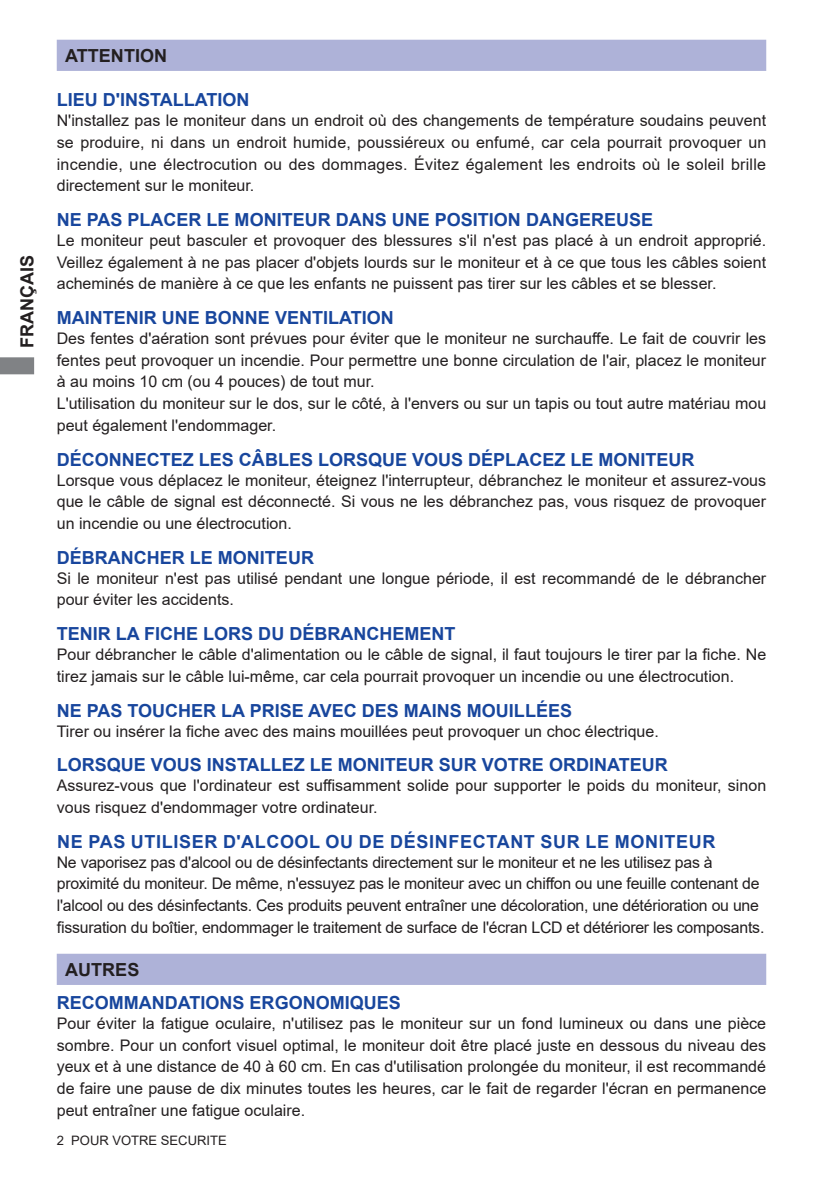
<style>
.page{position:relative;width:840px;height:1191px;background:#fff}
.page>*{position:absolute;margin:0;border:0;box-sizing:border-box;transform-origin:0 0}
.t1{font:700 18px "Arial";color:#18469d}
.t2{font:700 18px "Arial";letter-spacing:.035em;color:#18469d}
.t3{font:700 18px "Arial";color:#231f20}
.t4{font:16px/21.6px "Arial";color:#231f20}
.t5{font:13px "Arial";color:#231f20}
</style>
<div class="page">
<svg style="left:0;top:357px;width:34px;height:17px"></svg>
<div style="left:57px;top:40px;width:708px;height:31px;background:#aeb2d8"></div>
<div style="left:57px;top:953px;width:708px;height:32px;background:#aeb2d8;border:2px solid #aeb2d8"></div>
<p class="t3" style="left:14px;top:348px;width:94px;rotate:-90deg">FRANÇAIS</p>
<p class="t3" style="left:65px;top:43px;width:103px">ATTENTION</p>
<p class="t1" style="left:57px;top:87px;width:194px">LIEU D'INSTALLATION</p>
<p class="t4" style="left:57px;top:110px;width:710px;text-align:justify">N'installez pas le moniteur dans un endroit où des changements de température soudains peuvent se produire, ni dans un endroit humide, poussiéreux ou enfumé, car cela pourrait provoquer un incendie, une électrocution ou des dommages. Évitez également les endroits où le soleil brille directement sur le moniteur.</p>
<p class="t1" style="left:57px;top:207px;width:597px">NE PAS PLACER LE MONITEUR DANS UNE POSITION DANGEREUSE</p>
<p class="t4" style="left:57px;top:229px;width:710px;text-align:justify">Le moniteur peut basculer et provoquer des blessures s'il n'est pas placé à un endroit approprié.<br>Veillez également à ne pas placer d'objets lourds sur le moniteur et à ce que tous les câbles soient acheminés de manière à ce que les enfants ne puissent pas tirer sur les câbles et se blesser.</p>
<p class="t1" style="left:57px;top:305px;width:338px">MAINTENIR UNE BONNE VENTILATION</p>
<p class="t4" style="left:57px;top:327px;width:710px">Des fentes d'aération sont prévues pour éviter que le moniteur ne surchauffe. Le fait de couvrir les fentes peut provoquer un incendie. Pour permettre une bonne circulation de l'air, placez le moniteur à au moins 10 cm (ou 4 pouces) de tout mur.<br>L'utilisation du moniteur sur le dos, sur le côté, à l'envers ou sur un tapis ou tout autre matériau mou peut également l'endommager.</p>
<p class="t1" style="left:57px;top:446px;width:639px">DÉCONNECTEZ LES CÂBLES LORSQUE VOUS DÉPLACEZ LE MONITEUR</p>
<p class="t4" style="left:57px;top:469px;width:710px;text-align:justify">Lorsque vous déplacez le moniteur, éteignez l'interrupteur, débranchez le moniteur et assurez-vous que le câble de signal est déconnecté. Si vous ne les débranchez pas, vous risquez de provoquer un incendie ou une électrocution.</p>
<p class="t1" style="left:57px;top:545px;width:258px">DÉBRANCHER LE MONITEUR</p>
<p class="t4" style="left:57px;top:567px;width:710px">Si le moniteur n'est pas utilisé pendant une longue période, il est recommandé de le débrancher pour éviter les accidents.</p>
<p class="t1" style="left:57px;top:621px;width:400px">TENIR LA FICHE LORS DU DÉBRANCHEMENT</p>
<p class="t4" style="left:57px;top:643px;width:710px">Pour débrancher le câble d'alimentation ou le câble de signal, il faut toujours le tirer par la fiche. Ne tirez jamais sur le câble lui-même, car cela pourrait provoquer un incendie ou une électrocution.</p>
<p class="t1" style="left:57px;top:697px;width:516px">NE PAS TOUCHER LA PRISE AVEC DES MAINS MOUILLÉES</p>
<p class="t4" style="left:57px;top:720px;width:603px">Tirer ou insérer la fiche avec des mains mouillées peut provoquer un choc électrique.</p>
<p class="t1" style="left:57px;top:752px;width:612px">LORSQUE VOUS INSTALLEZ LE MONITEUR SUR VOTRE ORDINATEUR</p>
<p class="t4" style="left:57px;top:774px;width:710px">Assurez-vous que l'ordinateur est suffisamment solide pour supporter le poids du moniteur, sinon vous risquez d'endommager votre ordinateur.</p>
<p class="t2" style="left:57px;top:828px;width:659px">NE PAS UTILISER D'ALCOOL OU DE DÉSINFECTANT SUR LE MONITEUR</p>
<p class="t4" style="left:57px;top:851px;width:708px">Ne vaporisez pas d'alcool ou de désinfectants directement sur le moniteur et ne les utilisez pas à proximité du moniteur. De même, n'essuyez pas le moniteur avec un chiffon ou une feuille contenant de l'alcool ou des désinfectants. Ces produits peuvent entraîner une décoloration, une détérioration ou une fissuration du boîtier, endommager le traitement de surface de l'écran LCD et détériorer les composants.</p>
<p class="t3" style="left:65px;top:957px;width:75px">AUTRES</p>
<p class="t1" style="left:57px;top:990px;width:345px">RECOMMANDATIONS ERGONOMIQUES</p>
<p class="t4" style="left:57px;top:1012px;width:710px;text-align:justify">Pour éviter la fatigue oculaire, n'utilisez pas le moniteur sur un fond lumineux ou dans une pièce sombre. Pour un confort visuel optimal, le moniteur doit être placé juste en dessous du niveau des yeux et à une distance de 40 à 60 cm. En cas d'utilisation prolongée du moniteur, il est recommandé de faire une pause de dix minutes toutes les heures, car le fait de regarder l'écran en permanence peut entraîner une fatigue oculaire.</p>
<p class="t5" style="left:57px;top:1131px;width:171px">2 POUR VOTRE SECURITE</p>
</div>
